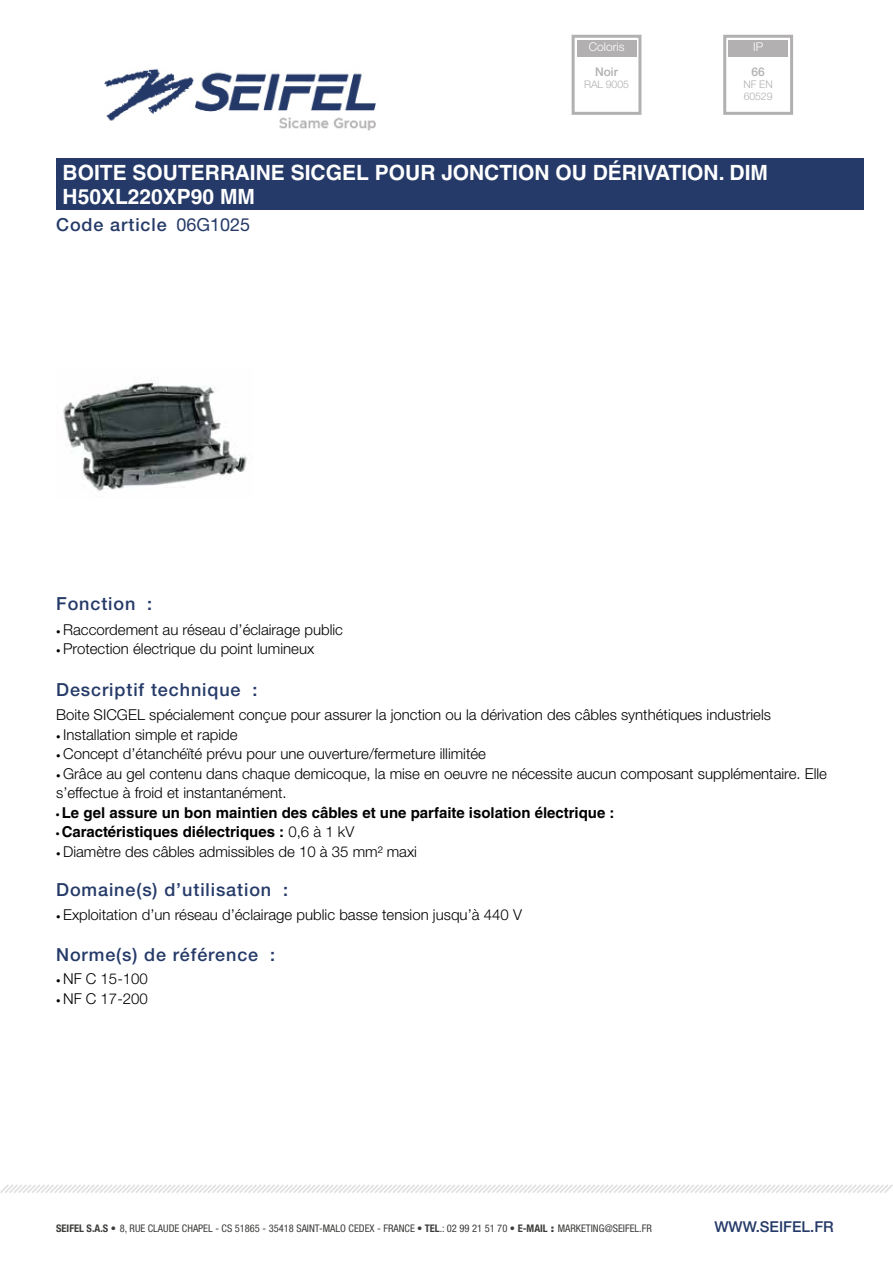
<style>
.page{position:relative;width:893px;height:1263px;background:#fff}
.page>*{position:absolute;margin:0;border:0;box-sizing:border-box;transform-origin:0 0}
.t1{font:700 21px/24px "Helvetica LT Std";color:#fff}
.t2{font:500 18px "Helvetica Neue LT Std";letter-spacing:.05em;color:#253a68}
.t3{font:18px "Helvetica Neue LT Std";color:#253a68}
.t4{font:300 15px/19.5px "Helvetica Neue LT Std";color:#000}
.t5{font:700 15px "Helvetica LT Std";color:#000}
.t6{font:500 15px "Helvetica Neue LT Std";color:#253a68}
.t7{font:300 12px "Helvetica Neue LT Std";color:#fff}
.t8{font:500 12px "Helvetica Neue LT Std";color:#b2b0b0}
.t9{font:condensed 10.5px "Helvetica Neue LT Std";color:#3c3c3b}
.t10{font:300 10.5px/12px "Helvetica Neue LT Std";letter-spacing:-.01em;color:#b2b0b0}
.s1{font-size:9px}
.s2{font-family:"Helvetica Neue LT Std";font-weight:300}
.s3{font-weight:700}
.s4{font-weight:900;font-stretch:normal}
</style>
<div class="page">
<img style="left:104px;top:68px;width:272px;height:63px">
<svg style="left:0;top:1184px;width:893px;height:9px"></svg>
<div style="left:56px;top:158px;width:807px;height:52px;background:#253a68"></div>
<img style="left:63px;top:380px;width:184px;height:112px">
<div style="left:577px;top:40px;width:59px;height:16px;background:#b2b0b0"></div>
<div style="left:572px;top:35px;width:69px;height:80px;border:3px solid #b2b0b0"></div>
<div style="left:728px;top:40px;width:60px;height:16px;background:#b2b0b0"></div>
<div style="left:723px;top:35px;width:70px;height:80px;border:3px solid #b2b0b0"></div>
<p class="t7" style="left:589px;top:40px;width:37px">Coloris</p>
<p class="t8" style="left:595px;top:64px;width:24px">Noir</p>
<p class="t10" style="left:584px;top:78px;width:46px">RAL 9005</p>
<p class="t7" style="left:753px;top:40px;width:12px">IP</p>
<p class="t8" style="left:751px;top:64px;width:15px">66</p>
<p class="t10" style="left:744px;top:78px;width:31px">NF EN<br>60529</p>
<h1 class="t1" style="left:63px;top:160px;width:707px">BOITE SOUTERRAINE SICGEL POUR JONCTION OU DÉRIVATION. DIM<br>H50XL220XP90 MM</h1>
<p class="t2" style="left:56px;top:214px;width:112px">Code article</p>
<p class="t3" style="left:176px;top:214px;width:75px">06G1025</p>
<p class="t2" style="left:56px;top:593px;width:98px">Fonction :</p>
<p class="t4" style="left:56px;top:619px;width:288px"><span class="s1">•</span> Raccordement au réseau d’éclairage public</p>
<p class="t4" style="left:56px;top:639px;width:260px"><span class="s1">•</span> Protection électrique du point lumineux</p>
<p class="t2" style="left:56px;top:679px;width:203px">Descriptif technique :</p>
<p class="t4" style="left:56px;top:705px;width:716px">Boite SICGEL spécialement conçue pour assurer la jonction ou la dérivation des câbles synthétiques industriels</p>
<p class="t4" style="left:56px;top:724px;width:183px"><span class="s1">•</span> Installation simple et rapide</p>
<p class="t4" style="left:56px;top:744px;width:431px"><span class="s1">•</span> Concept d’étanchéïté prévu pour une ouverture/fermeture illimitée</p>
<p class="t4" style="left:56px;top:763px;width:772px"><span class="s1">•</span> Grâce au gel contenu dans chaque demicoque, la mise en oeuvre ne nécessite aucun composant supplémentaire. Elle s’effectue à froid et instantanément.</p>
<p class="t5" style="left:56px;top:803px;width:560px"><span class="s1">•</span> Le gel assure un bon maintien des câbles et une parfaite isolation électrique :</p>
<p class="t5" style="left:56px;top:823px;width:300px"><span class="s1">•</span> Caractéristiques diélectriques : <span class="s2">0,6 à 1 kV</span></p>
<p class="t4" style="left:56px;top:841px;width:362px"><span class="s1">•</span> Diamètre des câbles admissibles de 10 à 35 mm² maxi</p>
<p class="t2" style="left:56px;top:879px;width:233px">Domaine(s) d’utilisation :</p>
<p class="t4" style="left:56px;top:904px;width:467px"><span class="s1">•</span> Exploitation d’un réseau d’éclairage public basse tension jusqu’à 440 V</p>
<p class="t2" style="left:56px;top:944px;width:220px">Norme(s) de référence :</p>
<p class="t4" style="left:56px;top:969px;width:93px"><span class="s1">•</span> NF C 15-100</p>
<p class="t4" style="left:56px;top:988px;width:93px"><span class="s1">•</span> NF C 17-200</p>
<p class="t9" style="left:56px;top:1222px;width:597px"><span class="s3">SEIFEL S.A.S</span> <span class="s4">•</span> 8, RUE CLAUDE CHAPEL - CS 51865 - 35418 SAINT-MALO CEDEX - FRANCE • <span class="s3">TEL</span>.: 02 99 21 51 70 • <span class="s3">E-MAIL</span> <span class="s4">:</span> MARKETING@SEIFEL.FR</p>
<p class="t6" style="left:714px;top:1218px;width:121px">WWW.SEIFEL.FR</p>
</div>
